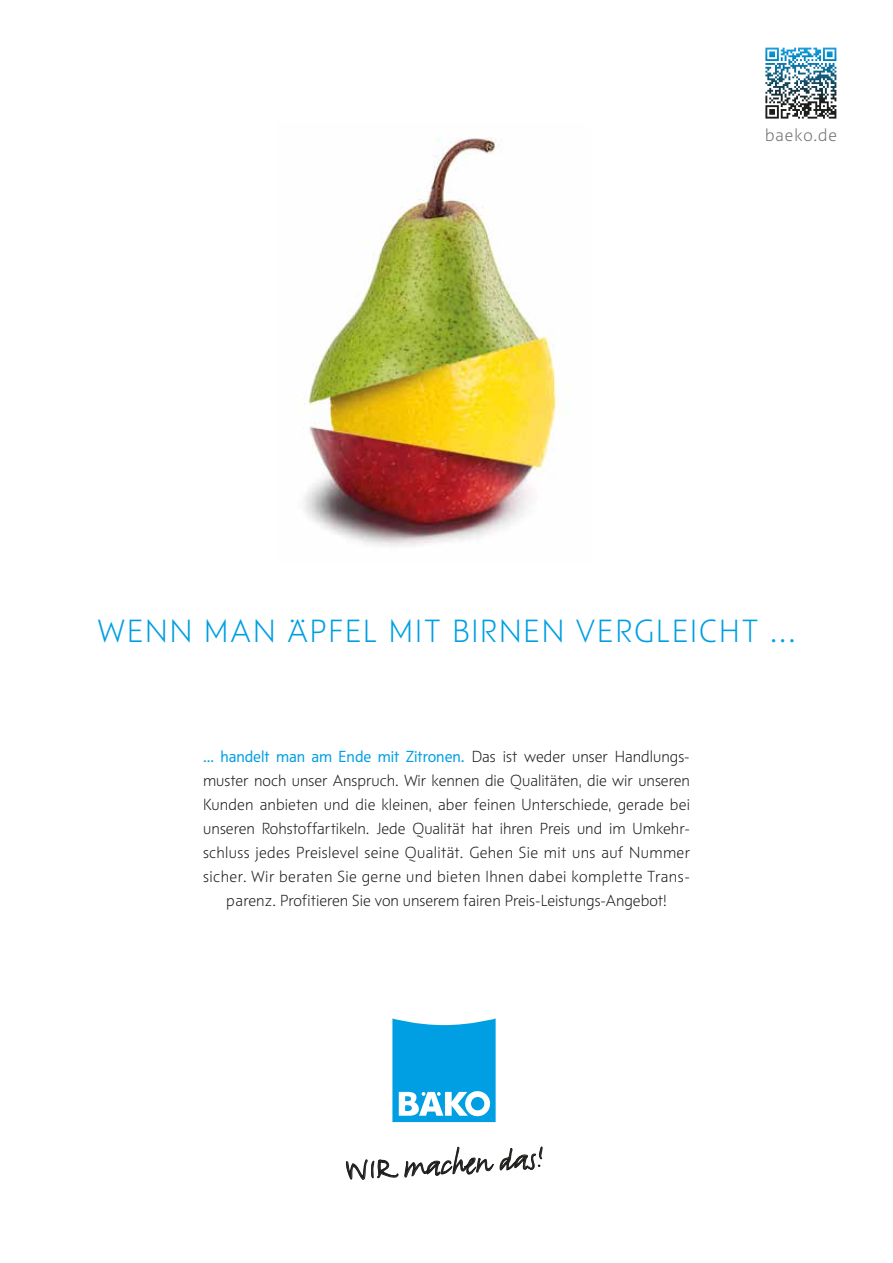
<style>
.page{position:relative;width:893px;height:1263px;background:#fff}
.page>*{position:absolute;margin:0;border:0;box-sizing:border-box;transform-origin:0 0}
.t1{font:35.7px "FF Justlefthand";color:#1d1d1b}
.t2{font:300 33px "BAEK Otype";letter-spacing:.06em;color:#009fe3}
.t3{font:300 18px "BAEK Otype";letter-spacing:.06em;color:#706f6f}
.t4{font:300 16.5px/24px "BAEK Otype";letter-spacing:.01em;color:#1d1d1b;text-align:center}
.s1{font-weight:400;color:#009fe3}
.s2{font-size:39.6px}
</style>
<div class="page">
<img style="left:303px;top:137px;width:262px;height:410px">
<svg style="left:346px;top:1018px;width:197px;height:162px"></svg>
<svg style="left:765px;top:103px;width:71px;height:16px"></svg>
<svg style="left:765px;top:48px;width:71px;height:55px"></svg>
<p class="t3" style="left:765px;top:124px;width:73px">baeko.de</p>
<h2 class="t2" style="left:97px;top:611px;width:700px">WENN MAN ÄPFEL MIT BIRNEN VERGLEICHT ...</h2>
<p class="t4" style="left:203px;top:744px;width:488px"><span class="s1">… handelt man am Ende mit Zitronen.</span> Das ist weder unser Handlungs&shy;muster noch unser Anspruch. Wir kennen die Qualitäten, die wir unseren Kunden anbieten und die kleinen, aber feinen Unterschiede, gerade bei unseren Rohstoffartikeln. Jede Qualität hat ihren Preis und im Umkehr&shy;schluss jedes Preislevel seine Qualität. Gehen Sie mit uns auf Nummer sicher. Wir beraten Sie gerne und bieten Ihnen dabei komplette Trans&shy;parenz. Profitieren Sie von unserem fairen Preis-Leistungs-Angebot!</p>
<h1 class="t1" style="left:344px;top:1149px;width:201px;rotate:-4deg"><span class="s2">WIR</span> machen das!</h1>
</div>
